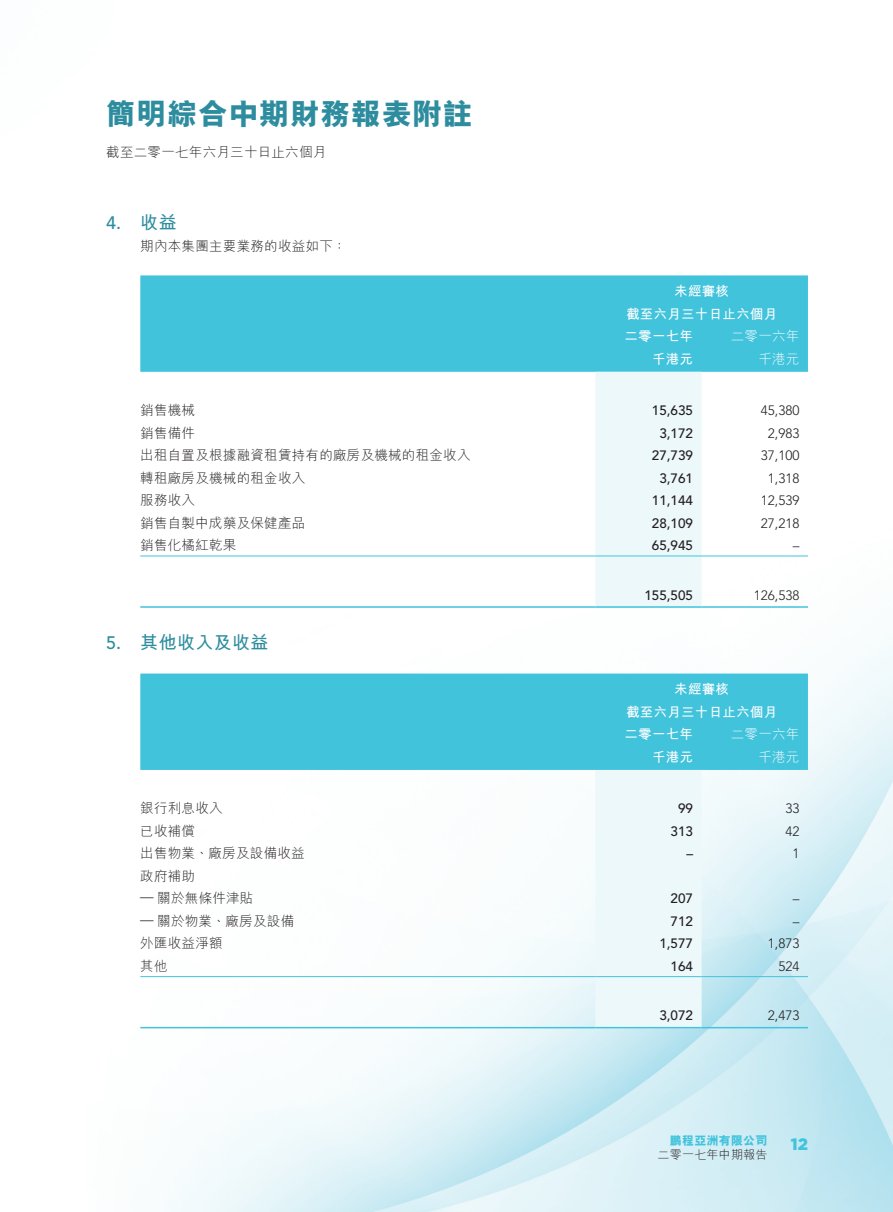
<style>
.page{position:relative;width:893px;height:1212px;background:#fff}
.page>*{position:absolute;margin:0;border:0;box-sizing:border-box;transform-origin:0 0}
.t1{font:800 30px "M Hei HK";letter-spacing:.02em;color:#2d8d9f}
._01_H1{font:700 18px "M Hei HK";letter-spacing:.02em;color:#2d8d9f}
._01_H1-2{font:500 18px "Avenir LT Std";color:#2d8d9f}
.t2{font:900 16.5px "Gotham";color:#42c3dc}
._50_Table_txt{font:300 13.5px "M Hei HK";letter-spacing:.02em;color:#231f20}
._50_Table_txt-2{font:500 13.5px "Avenir LT Std";color:#231f20}
._50_Table_txt-3{font:300 13.5px "Avenir LT Std";color:#231f20}
._50_Table_txt-4{font:700 13.5px "M Hei HK";letter-spacing:.02em;color:#fff}
._50_Table_txt-5{font:300 13.5px "M Hei HK";letter-spacing:.02em;color:#fff}
._00_txt{font:300 13.5px "M Hei HK";letter-spacing:.02em;color:#231f20}
.t3{font:300 12px "M Hei HK";letter-spacing:.02em;color:#231f20}
.t4{font:800 12px "M Hei HK";letter-spacing:.02em;color:#42c3dc}
</style>
<div class="page">
<img style="left:140px;top:555px;width:753px;height:657px">
<div style="left:140px;top:275px;width:668px;height:97px;background:#42c3dc"></div>
<div style="left:595px;top:372px;width:107px;height:234px;background:#edf8fb"></div>
<hr style="left:140px;top:556px;width:455px;height:1px;background:#42c3dc">
<hr style="left:595px;top:556px;width:107px;height:1px;background:#42c3dc">
<hr style="left:702px;top:556px;width:106px;height:1px;background:#42c3dc">
<hr style="left:140px;top:606px;width:455px;height:2px;background:#42c3dc">
<hr style="left:595px;top:606px;width:107px;height:2px;background:#42c3dc">
<hr style="left:702px;top:606px;width:106px;height:2px;background:#42c3dc">
<div style="left:140px;top:673px;width:668px;height:97px;background:#42c3dc"></div>
<div style="left:595px;top:770px;width:107px;height:257px;background:#edf8fb"></div>
<hr style="left:140px;top:976px;width:455px;height:1px;background:#42c3dc">
<hr style="left:595px;top:976px;width:107px;height:1px;background:#42c3dc">
<hr style="left:702px;top:976px;width:106px;height:1px;background:#42c3dc">
<hr style="left:140px;top:1027px;width:455px;height:1px;background:#42c3dc">
<hr style="left:595px;top:1027px;width:107px;height:1px;background:#42c3dc">
<hr style="left:702px;top:1027px;width:106px;height:1px;background:#42c3dc">
<h1 class="t1" style="left:106px;top:99px;width:368px">簡明綜合中期財務報表附註</h1>
<p class="_50_Table_txt" style="left:106px;top:145px;width:222px">截至二零一七年六月三十日止六個月</p>
<p class="_01_H1-2" style="left:106px;top:212px;width:17px">4.</p>
<p class="_01_H1" style="left:140px;top:209px;width:38px">收益</p>
<p class="_00_txt" style="left:140px;top:239px;width:208px">期內本集團主要業務的收益如下：</p>
<p class="_50_Table_txt-4" style="left:674px;top:281px;width:56px">未經審核</p>
<p class="_50_Table_txt-4" style="left:626px;top:304px;width:153px">截至六月三十日止六個月</p>
<p class="_50_Table_txt-5" style="left:731px;top:329px;width:70px">二零一六年</p>
<p class="_50_Table_txt-4" style="left:624px;top:326px;width:70px">二零一七年</p>
<p class="_50_Table_txt-4" style="left:652px;top:349px;width:43px">千港元</p>
<p class="_50_Table_txt-5" style="left:758px;top:352px;width:43px">千港元</p>
<p class="_50_Table_txt" style="left:140px;top:403px;width:56px">銷售機械</p>
<p class="_50_Table_txt-2" style="left:652px;top:403px;width:43px">15,635</p>
<p class="_50_Table_txt-3" style="left:761px;top:402px;width:40px">45,380</p>
<p class="_50_Table_txt" style="left:140px;top:426px;width:56px">銷售備件</p>
<p class="_50_Table_txt-2" style="left:659px;top:425px;width:35px">3,172</p>
<p class="_50_Table_txt-3" style="left:768px;top:425px;width:33px">2,983</p>
<p class="_50_Table_txt" style="left:140px;top:448px;width:332px">出租自置及根據融資租賃持有的廠房及機械的租金收入</p>
<p class="_50_Table_txt-2" style="left:652px;top:448px;width:43px">27,739</p>
<p class="_50_Table_txt-3" style="left:761px;top:447px;width:40px">37,100</p>
<p class="_50_Table_txt" style="left:140px;top:471px;width:166px">轉租廠房及機械的租金收入</p>
<p class="_50_Table_txt-2" style="left:659px;top:470px;width:35px">3,761</p>
<p class="_50_Table_txt-3" style="left:768px;top:470px;width:33px">1,318</p>
<p class="_50_Table_txt" style="left:140px;top:493px;width:56px">服務收入</p>
<p class="_50_Table_txt-2" style="left:652px;top:493px;width:43px">11,144</p>
<p class="_50_Table_txt-3" style="left:761px;top:492px;width:40px">12,539</p>
<p class="_50_Table_txt" style="left:140px;top:516px;width:166px">銷售自製中成藥及保健產品</p>
<p class="_50_Table_txt-2" style="left:652px;top:515px;width:43px">28,109</p>
<p class="_50_Table_txt-3" style="left:761px;top:515px;width:40px">27,218</p>
<p class="_50_Table_txt" style="left:140px;top:538px;width:98px">銷售化橘紅乾果</p>
<p class="_50_Table_txt-2" style="left:652px;top:538px;width:43px">65,945</p>
<p class="_50_Table_txt-3" style="left:793px;top:537px;width:8px">–</p>
<p class="_50_Table_txt-2" style="left:644px;top:587px;width:50px">155,505</p>
<p class="_50_Table_txt-3" style="left:754px;top:587px;width:47px">126,538</p>
<p class="_01_H1-2" style="left:106px;top:633px;width:17px">5.</p>
<p class="_01_H1" style="left:140px;top:630px;width:130px">其他收入及收益</p>
<p class="_50_Table_txt-4" style="left:674px;top:679px;width:56px">未經審核</p>
<p class="_50_Table_txt-4" style="left:626px;top:702px;width:153px">截至六月三十日止六個月</p>
<p class="_50_Table_txt-5" style="left:731px;top:727px;width:70px">二零一六年</p>
<p class="_50_Table_txt-4" style="left:624px;top:724px;width:70px">二零一七年</p>
<p class="_50_Table_txt-4" style="left:652px;top:747px;width:43px">千港元</p>
<p class="_50_Table_txt-5" style="left:758px;top:750px;width:43px">千港元</p>
<p class="_50_Table_txt" style="left:140px;top:801px;width:84px">銀行利息收入</p>
<p class="_50_Table_txt-2" style="left:678px;top:801px;width:17px">99</p>
<p class="_50_Table_txt-3" style="left:785px;top:801px;width:16px">33</p>
<p class="_50_Table_txt" style="left:140px;top:824px;width:56px">已收補償</p>
<p class="_50_Table_txt-2" style="left:671px;top:823px;width:24px">313</p>
<p class="_50_Table_txt-3" style="left:785px;top:823px;width:16px">42</p>
<p class="_50_Table_txt" style="left:140px;top:846px;width:166px">出售物業、廠房及設備收益</p>
<p class="_50_Table_txt" style="left:140px;top:869px;width:56px">政府補助</p>
<p class="_50_Table_txt-2" style="left:686px;top:846px;width:8px">–</p>
<p class="_50_Table_txt-3" style="left:792px;top:846px;width:9px">1</p>
<p class="_50_Table_txt" style="left:157px;top:891px;width:98px">關於無條件津貼</p>
<p class="_50_Table_txt-3" style="left:140px;top:889px;width:15px">—</p>
<p class="_50_Table_txt-2" style="left:671px;top:891px;width:24px">207</p>
<p class="_50_Table_txt-3" style="left:793px;top:891px;width:8px">–</p>
<p class="_50_Table_txt" style="left:157px;top:914px;width:138px">關於物業、廠房及設備</p>
<p class="_50_Table_txt-3" style="left:140px;top:911px;width:15px">—</p>
<p class="_50_Table_txt-2" style="left:671px;top:913px;width:24px">712</p>
<p class="_50_Table_txt-3" style="left:793px;top:913px;width:8px">–</p>
<p class="_50_Table_txt" style="left:140px;top:936px;width:84px">外匯收益淨額</p>
<p class="_50_Table_txt-2" style="left:659px;top:936px;width:35px">1,577</p>
<p class="_50_Table_txt-3" style="left:768px;top:936px;width:33px">1,873</p>
<p class="_50_Table_txt" style="left:140px;top:959px;width:29px">其他</p>
<p class="_50_Table_txt-2" style="left:671px;top:958px;width:24px">164</p>
<p class="_50_Table_txt-3" style="left:778px;top:958px;width:23px">524</p>
<p class="_50_Table_txt-2" style="left:659px;top:1008px;width:35px">3,072</p>
<p class="_50_Table_txt-3" style="left:768px;top:1008px;width:33px">2,473</p>
<p class="t4" style="left:670px;top:1135px;width:99px">鵬程亞洲有限公司</p>
<p class="t3" style="left:658px;top:1148px;width:111px">二零一七年中期報告</p>
<p class="t2" style="left:791px;top:1133px;width:19px">12</p>
</div>
